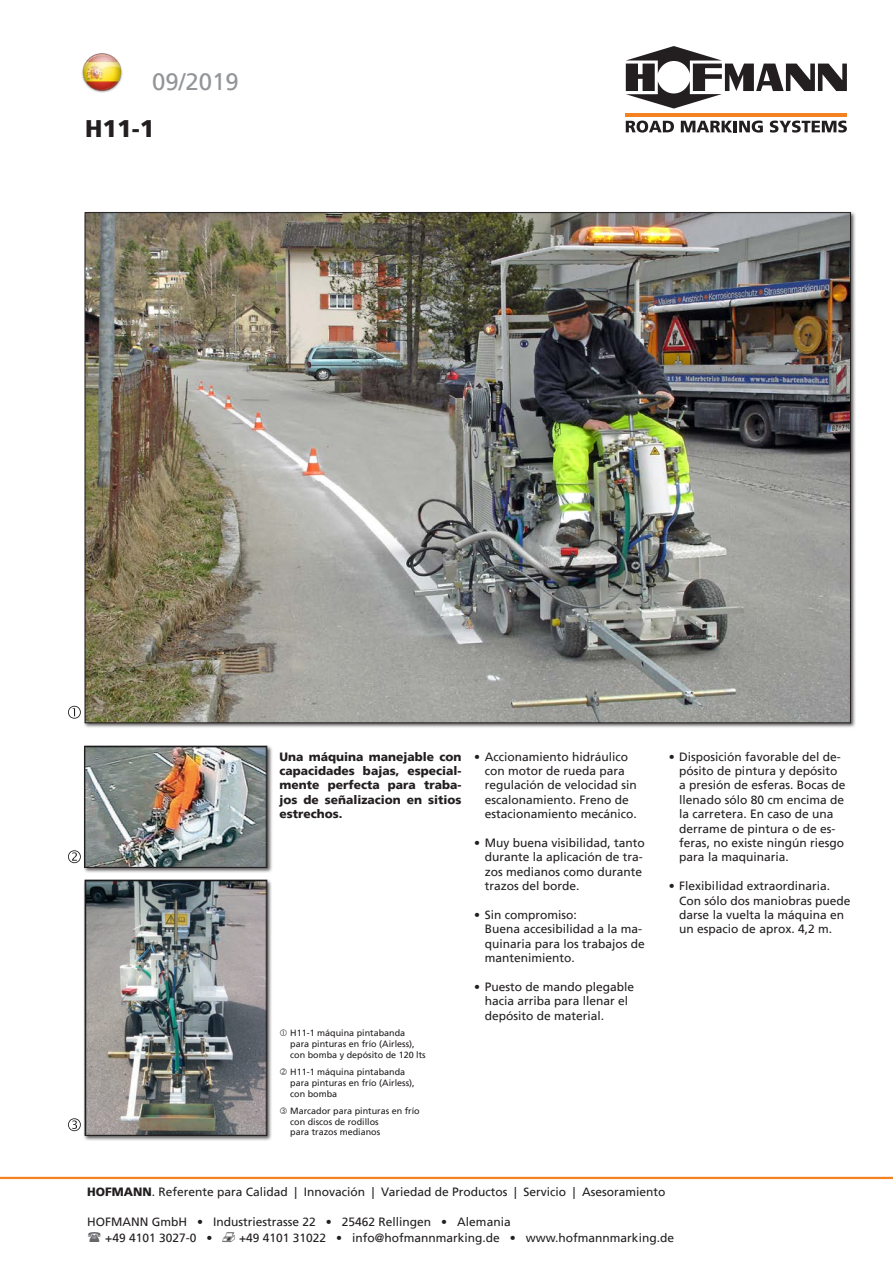
<style>
.page{position:relative;width:893px;height:1263px;background:#fff}
.page>*{position:absolute;margin:0;border:0;box-sizing:border-box;transform-origin:0 0}
.t1{font:24px "Frutiger";color:#939598}
.t2{font:900 24px "Frutiger";color:#231f20}
.Sprechpunkte{font:12px/14.4px "Frutiger";color:#231f20}
.Bildsub{font:900 12px/14.4px "Frutiger";color:#231f20;text-align:justify}
.t3{font:9px/10.8px "Frutiger";color:#231f20}
.s1{font-weight:900}
.s2{font-family:"Mar Vo Sym";font-size:13.5px}
</style>
<div class="page">
<div style="left:84px;top:879px;width:189px;height:262px;background:#231f20;opacity:.75"></div>
<img style="left:87px;top:882px;width:178px;height:251px">
<div style="left:85px;top:880px;width:182px;height:255px;border:1px solid #231f20"></div>
<svg style="left:68px;top:706px;width:13px;height:13px"></svg>
<svg style="left:68px;top:1118px;width:13px;height:13px"></svg>
<div style="left:83px;top:745px;width:190px;height:128px;background:#231f20;opacity:.75"></div>
<img style="left:86px;top:748px;width:179px;height:118px">
<div style="left:84px;top:746px;width:183px;height:122px;border:1px solid #231f20"></div>
<svg style="left:68px;top:850px;width:13px;height:13px"></svg>
<img style="left:87px;top:214px;width:762px;height:507px">
<hr style="left:626px;top:113px;width:221px;height:3px;background:#f58220">
<svg style="left:626px;top:46px;width:221px;height:63px"></svg>
<svg style="left:626px;top:121px;width:48px;height:12px"></svg>
<svg style="left:681px;top:121px;width:82px;height:12px"></svg>
<svg style="left:770px;top:121px;width:77px;height:12px"></svg>
<img style="left:82px;top:53px;width:41px;height:40px">
<hr style="left:0;top:1177px;width:893px;height:2px;background:#f58220">
<p class="t1" style="left:152px;top:67px;width:88px">09/2019</p>
<p class="t2" style="left:85px;top:114px;width:71px">H11-1</p>
<p class="Bildsub" style="left:280px;top:749px;width:183px">Una máquina manejable con capacidades bajas, especial&shy;mente perfecta para traba&shy;jos de señalizacion en sitios estrechos.</p>
<p class="Sprechpunkte" style="left:485px;top:749px;width:154px;text-indent:-11px">• Accionamiento hidráulico con motor de rueda para regulación de velocidad sin escalonamiento. Freno de estacionamiento mecánico.</p>
<p class="Sprechpunkte" style="left:485px;top:836px;width:162px;text-indent:-11px">• Muy buena visibilidad, tanto durante la aplicación de tra&shy;zos medianos como durante trazos del borde.</p>
<p class="Sprechpunkte" style="left:485px;top:908px;width:162px;text-indent:-11px">• Sin compromiso:<br>Buena accesibilidad a la ma&shy;quinaria para los trabajos de mantenimiento.</p>
<p class="Sprechpunkte" style="left:485px;top:980px;width:151px;text-indent:-11px">• Puesto de mando plegable hacia arriba para llenar el depósito de material.</p>
<p class="t3" style="left:290px;top:1028px;width:137px">H11-1 máquina pintabanda para pinturas en frío (Airless), con bomba y depósito de 120 lts</p>
<p class="t3" style="left:290px;top:1066px;width:126px">H11-1 máquina pintabanda para pinturas en frío (Airless), con bomba</p>
<p class="t3" style="left:290px;top:1105px;width:131px">Marcador para pinturas en frío con discos de rodillos<br>para trazos medianos</p>
<p class="Sprechpunkte" style="left:679px;top:749px;width:168px;text-indent:-11px">• Disposición favorable del de&shy;pósito de pintura y depósito a presión de esferas. Bocas de llenado sólo 80 cm encima de la carretera. En caso de una derrame de pintura o de es&shy;feras, no existe ningún riesgo para la maquinaria.</p>
<p class="Sprechpunkte" style="left:679px;top:879px;width:173px;text-indent:-11px">• Flexibilidad extraordinaria.<br>Con sólo dos maniobras puede darse la vuelta la máquina en un espacio de aprox. 4,2 m.</p>
<p class="Sprechpunkte" style="left:87px;top:1185px;width:580px"><span class="s1">HOFMANN</span>. Referente para Calidad | Innovación | Variedad de Productos | Servicio | Asesoramiento</p>
<p class="Sprechpunkte" style="left:87px;top:1215px;width:425px">HOFMANN GmbH • Industriestrasse 22 • 25462 Rellingen • Alemania</p>
<p class="Sprechpunkte" style="left:105px;top:1231px;width:570px">+49 4101 3027-0 • <span class="s2">v</span> +49 4101 31022 • info@hofmannmarking.de • www.hofmannmarking.de</p>
</div>
